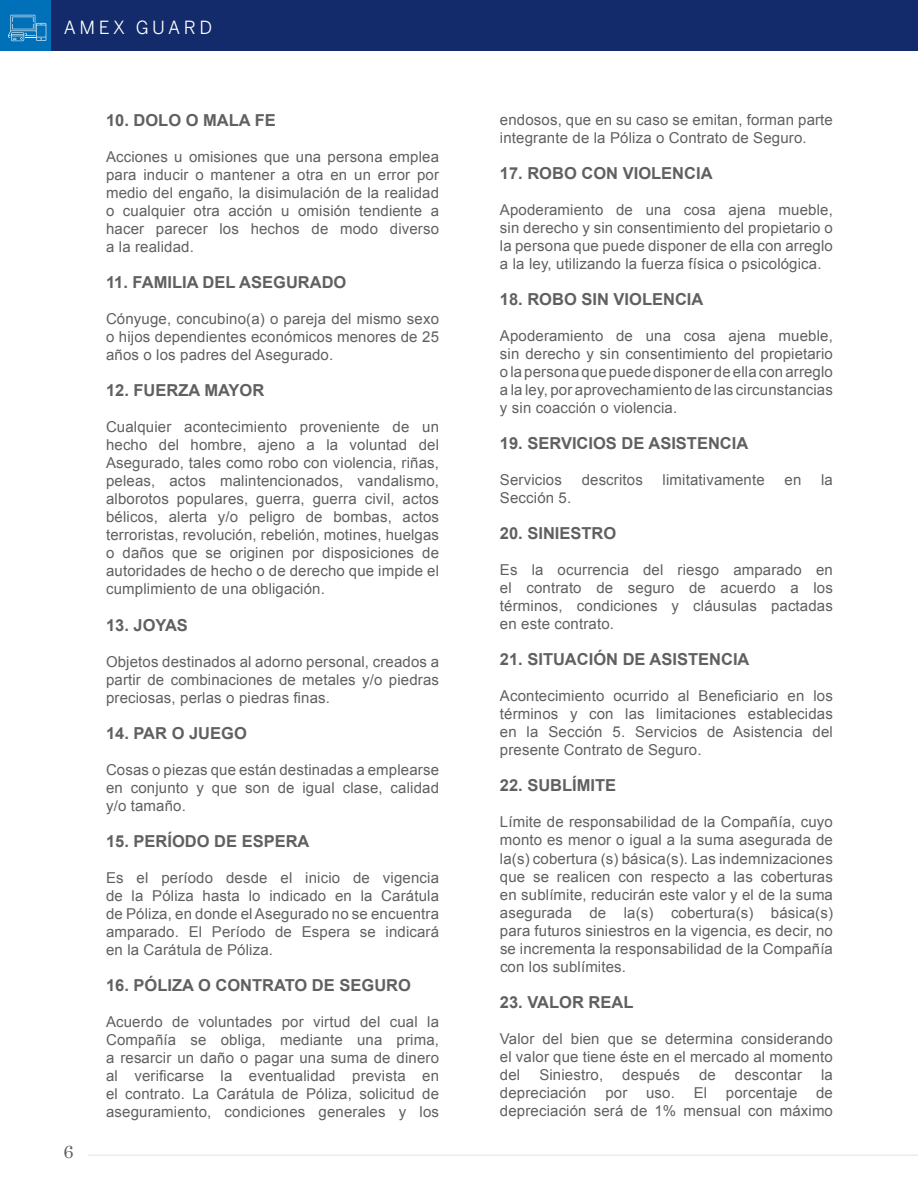
<style>
.page{position:relative;width:918px;height:1191px;background:#fff}
.page>*{position:absolute;margin:0;border:0;box-sizing:border-box;transform-origin:0 0}
.t1{font:18px "Benton Sans";letter-spacing:.2em;color:#fff}
.t2{font:18px "Century Schoolbook";color:#5f6060}
.t3{font:700 16.5px "Arial";color:#5f6060}
.t4{font:15px/18px "Arial";letter-spacing:.01em;color:#5f6060;text-align:justify}
</style>
<div class="page">
<hr style="left:88px;top:1154px;width:830px;height:2px;background:#e9eaea">
<div style="left:0;top:0;width:918px;height:51px;background:#132b6b"></div>
<div style="left:0;top:0;width:51px;height:51px;background:#0070b8"></div>
<svg style="left:8px;top:15px;width:38px;height:26px"></svg>
<p class="t1" style="left:64px;top:17px;width:150px">AMEX GUARD</p>
<p class="t2" style="left:63px;top:1140px;width:12px">6</p>
<p class="t3" style="left:106px;top:109px;width:171px">10. DOLO O MALA FE</p>
<p class="t4" style="left:106px;top:148px;width:335px">Acciones u omisiones que una persona emplea para inducir o mantener a otra en un error por medio del engaño, la disimulación de la realidad o cualquier otra acción u omisión tendiente a hacer parecer los hechos de modo diverso a la realidad.</p>
<p class="t3" style="left:106px;top:271px;width:242px">11. FAMILIA DEL ASEGURADO</p>
<p class="t4" style="left:106px;top:310px;width:335px">Cónyuge, concubino(a) o pareja del mismo sexo o hijos dependientes económicos menores de 25 años o los padres del Asegurado.</p>
<p class="t3" style="left:106px;top:379px;width:160px">12. FUERZA MAYOR</p>
<p class="t4" style="left:106px;top:418px;width:335px">Cualquier acontecimiento proveniente de un hecho del hombre, ajeno a la voluntad del Asegurado, tales como robo con violencia, riñas, peleas, actos malintencionados, vandalismo, alborotos populares, guerra, guerra civil, actos bélicos, alerta y/o peligro de bombas, actos terroristas, revolución, rebelión, motines, huelgas o daños que se originen por disposiciones de autoridades de hecho o de derecho que impide el cumplimiento de una obligación.</p>
<p class="t3" style="left:106px;top:613px;width:83px">13. JOYAS</p>
<p class="t4" style="left:106px;top:652px;width:335px">Objetos destinados al adorno personal, creados a partir de combinaciones de metales y/o piedras preciosas, perlas o piedras finas.</p>
<p class="t3" style="left:106px;top:721px;width:142px">14. PAR O JUEGO</p>
<p class="t4" style="left:106px;top:760px;width:335px">Cosas o piezas que están destinadas a emplearse en conjunto y que son de igual clase, calidad y/o tamaño.</p>
<p class="t3" style="left:106px;top:829px;width:205px">15. PERÍODO DE ESPERA</p>
<p class="t4" style="left:106px;top:868px;width:335px">Es el período desde el inicio de vigencia de la Póliza hasta lo indicado en la Carátula de Póliza, en donde el Asegurado no se encuentra amparado. El Período de Espera se indicará en la Carátula de Póliza.</p>
<p class="t3" style="left:106px;top:973px;width:306px">16. PÓLIZA O CONTRATO DE SEGURO</p>
<p class="t4" style="left:106px;top:1012px;width:335px">Acuerdo de voluntades por virtud del cual la Compañía se obliga, mediante una prima, a resarcir un daño o pagar una suma de dinero al verificarse la eventualidad prevista en el contrato. La Carátula de Póliza, solicitud de aseguramiento, condiciones generales y los</p>
<p class="t4" style="left:500px;top:111px;width:335px">endosos, que en su caso se emitan, forman parte integrante de la Póliza o Contrato de Seguro.</p>
<p class="t3" style="left:500px;top:162px;width:214px">17. ROBO CON VIOLENCIA</p>
<p class="t4" style="left:500px;top:201px;width:335px">Apoderamiento de una cosa ajena mueble, sin derecho y sin consentimiento del propietario o la persona que puede disponer de ella con arreglo a la ley, utilizando la fuerza física o psicológica.</p>
<p class="t3" style="left:500px;top:288px;width:205px">18. ROBO SIN VIOLENCIA</p>
<p class="t4" style="left:500px;top:327px;width:335px">Apoderamiento de una cosa ajena mueble, sin derecho y sin consentimiento del propietario o la persona que puede disponer de ella con arreglo a la ley, por aprovechamiento de las circunstancias y sin coacción o violencia.</p>
<p class="t3" style="left:500px;top:432px;width:250px">19. SERVICIOS DE ASISTENCIA</p>
<p class="t4" style="left:500px;top:471px;width:64px">Servicios</p>
<p class="t4" style="left:582px;top:471px;width:63px">descritos</p>
<p class="t4" style="left:663px;top:471px;width:104px">limitativamente</p>
<p class="t4" style="left:785px;top:471px;width:18px">en</p>
<p class="t4" style="left:821px;top:471px;width:13px">la</p>
<p class="t4" style="left:500px;top:489px;width:73px">Sección 5.</p>
<p class="t3" style="left:500px;top:522px;width:118px">20. SINIESTRO</p>
<p class="t4" style="left:500px;top:561px;width:335px">Es la ocurrencia del riesgo amparado en el contrato de seguro de acuerdo a los términos, condiciones y cláusulas pactadas en este contrato.</p>
<p class="t3" style="left:500px;top:648px;width:251px">21. SITUACIÓN DE ASISTENCIA</p>
<p class="t4" style="left:500px;top:687px;width:335px">Acontecimiento ocurrido al Beneficiario en los términos y con las limitaciones establecidas en la Sección 5. Servicios de Asistencia del presente Contrato de Seguro.</p>
<p class="t3" style="left:500px;top:774px;width:118px">22. SUBLÍMITE</p>
<p class="t4" style="left:500px;top:813px;width:335px">Límite de responsabilidad de la Compañía, cuyo monto es menor o igual a la suma asegurada de la(s) cobertura (s) básica(s). Las indemnizaciones que se realicen con respecto a las coberturas en sublímite, reducirán este valor y el de la suma asegurada de la(s) cobertura(s) básica(s) para futuros siniestros en la vigencia, es decir, no se incrementa la responsabilidad de la Compañía con los sublímites.</p>
<p class="t3" style="left:500px;top:990px;width:135px">23. VALOR REAL</p>
<p class="t4" style="left:500px;top:1029px;width:335px">Valor del bien que se determina considerando el valor que tiene éste en el mercado al momento del</p>
<p class="t4" style="left:539px;top:1065px;width:65px">Siniestro,</p>
<p class="t4" style="left:622px;top:1065px;width:59px">después</p>
<p class="t4" style="left:699px;top:1065px;width:18px">de</p>
<p class="t4" style="left:735px;top:1065px;width:69px">descontar</p>
<p class="t4" style="left:821px;top:1065px;width:13px">la</p>
<p class="t4" style="left:500px;top:1083px;width:88px">depreciación</p>
<p class="t4" style="left:605px;top:1083px;width:23px">por</p>
<p class="t4" style="left:646px;top:1083px;width:30px">uso.</p>
<p class="t4" style="left:694px;top:1083px;width:15px">El</p>
<p class="t4" style="left:726px;top:1083px;width:73px">porcentaje</p>
<p class="t4" style="left:500px;top:1083px;width:335px;text-align:right">de<br>depreciación será de 1% mensual con máximo</p>
</div>
